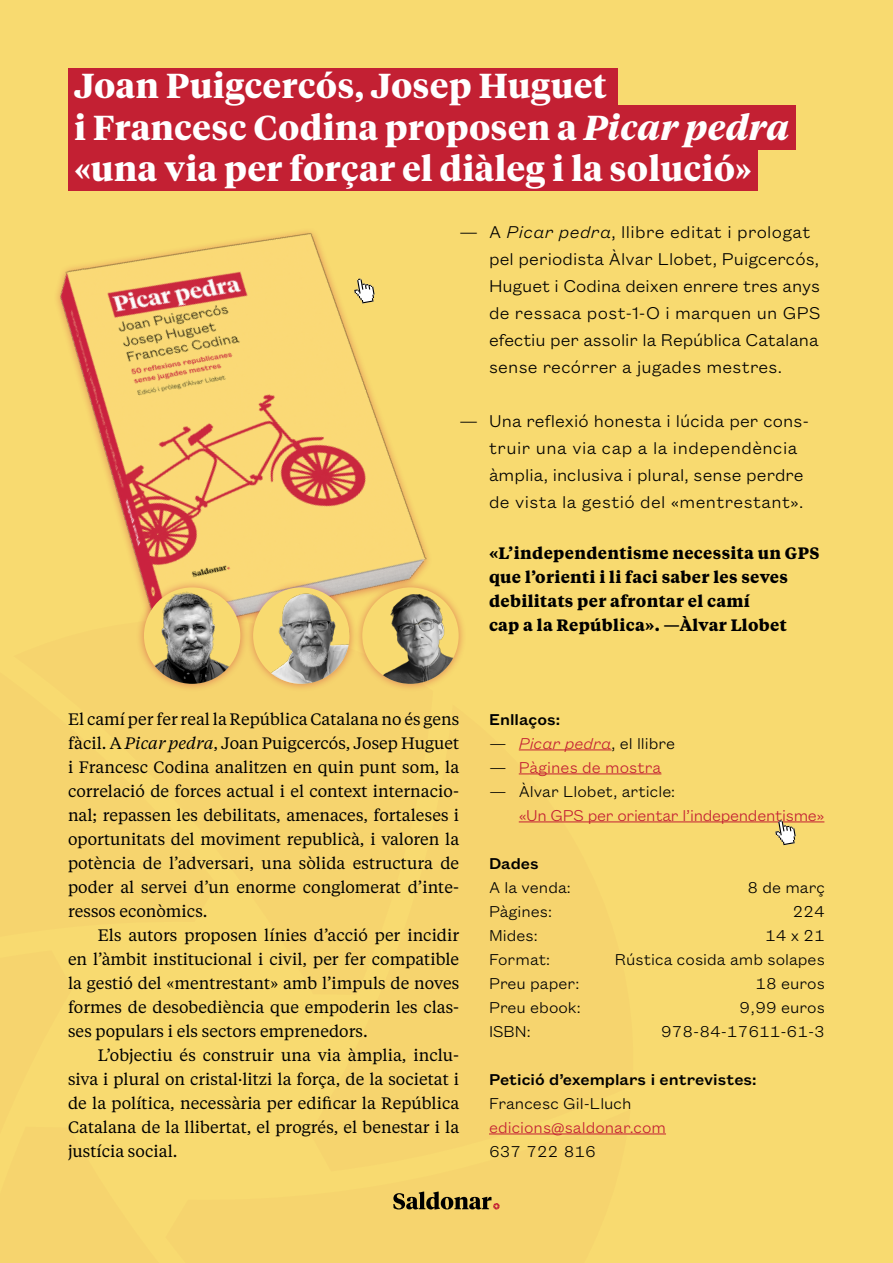
<style>
.page{position:relative;width:893px;height:1263px;background:#f8da70}
.page>*{position:absolute;margin:0;border:0;box-sizing:border-box;transform-origin:0 0}
.t1{font:700 34.5px/41.4px "Tiempos Headline";letter-spacing:.02em;color:#fff}
.t2{font:300 18.75px/27px "Founders Grotesk Text";letter-spacing:.005em;color:#000}
.t3{font:300 17.25px "Founders Grotesk Text";color:#000}
.t4{font:300 17.25px "Founders Grotesk Text";letter-spacing:-.01em;color:#c32033}
.t5{font:500 17.25px "Founders Grotesk Text";color:#000}
.t6{font:16.5px/24px "Tiempos Text";color:#000;text-align:justify}
.t7{font:700 16.5px/24px "Tiempos Text";letter-spacing:.02em;color:#000}
.s1{font-style:italic}
.s2{font-style:italic;color:#c32033}
.s3{color:#000}
</style>
<div class="page">
<hr style="left:519px;top:749px;width:93px;height:1px;background:#c32033">
<hr style="left:519px;top:773px;width:142px;height:1px;background:#c32033">
<hr style="left:519px;top:821px;width:305px;height:1px;background:#c32033">
<hr style="left:489px;top:1133px;width:177px;height:1px;background:#c32033">
<div style="left:68px;top:68px;width:550px;height:40px;background:#c32033"></div>
<div style="left:68px;top:105px;width:728px;height:45px;background:#c32033"></div>
<div style="left:68px;top:150px;width:690px;height:40px;background:#c32033"></div>
<img style="left:57px;top:231px;width:372px;height:348px">
<svg style="left:393px;top:1191px;width:107px;height:18px"></svg>
<div style="left:354px;top:579px;width:113px;height:113px;background:#c32033;opacity:.45"></div>
<img style="left:362px;top:587px;width:97px;height:97px;border-radius:48px">
<div style="left:245px;top:579px;width:113px;height:113px;background:#c32033;opacity:.45"></div>
<img style="left:253px;top:589px;width:97px;height:95px">
<div style="left:136px;top:579px;width:112px;height:113px;background:#c32033;opacity:.45"></div>
<img style="left:144px;top:587px;width:96px;height:97px;border-radius:48px">
<svg style="left:354px;top:279px;width:21px;height:24px"></svg>
<svg style="left:775px;top:820px;width:21px;height:25px"></svg>
<h1 class="t1" style="left:74px;top:64px;width:716px">Joan Puigcercós, Josep Huguet<br>i Francesc Codina proposen a <span class="s1">Picar pedra </span>«una via per forçar el diàleg i la solució»</h1>
<p class="t2" style="left:489px;top:217px;width:333px;text-indent:-30px">— A <span class="s1">Picar pedra</span>, llibre editat i prologat pel periodista Àlvar Llobet, Puigcercós, Huguet i Codina deixen enrere tres anys de ressaca post-1-O i marquen un GPS efectiu per assolir la República Catalana sense recórrer a jugades mestres.</p>
<p class="t2" style="left:489px;top:406px;width:322px;text-indent:-30px">— Una reflexió honesta i lúcida per cons&shy;truir una via cap a la independència àmplia, inclusiva i plural, sense perdre de vista la gestió del «mentrestant».</p>
<p class="t7" style="left:489px;top:540px;width:332px">«L’independentisme necessita un GPS que l’orienti i li faci saber les seves debilitats per afrontar el camí<br>cap a la República». —Àlvar Llobet</p>
<p class="t6" style="left:68px;top:706px;width:393px">El camí per fer real la República Catalana no és gens fàcil. A <span class="s1">Picar pedra</span>, Joan Puigcercós, Josep Huguet i Francesc Codina analitzen en quin punt som, la correlació de forces actual i el context internacio&shy;nal; repassen les debilitats, amenaces, fortaleses i oportunitats del moviment republicà, i valoren la potència de l’adversari, una sòlida estructura de poder al servei d’un enorme conglomerat d’inte&shy;ressos econòmics.</p>
<p class="t6" style="left:68px;top:922px;width:393px;text-indent:30px">Els autors proposen línies d’acció per incidir en l’àmbit institucional i civil, per fer compatible la gestió del «mentrestant» amb l’impuls de noves formes de desobediència que empoderin les clas&shy;ses populars i els sectors emprenedors.</p>
<p class="t6" style="left:68px;top:1042px;width:393px;text-indent:30px">L’objectiu és construir una via àmplia, inclu&shy;siva i plural on cristal·litzi la força, de la societat i de la política, necessària per edificar la República Catalana de la llibertat, el progrés, el benestar i la justícia social.</p>
<p class="t5" style="left:489px;top:707px;width:73px">Enllaços:</p>
<p class="t3" style="left:489px;top:731px;width:188px">— <span class="s2">Picar pedra</span>, el llibre</p>
<p class="t4" style="left:489px;top:755px;width:174px"><span class="s3">—</span> Pàgines de mostra</p>
<p class="t3" style="left:489px;top:779px;width:188px">— Àlvar Llobet, article:</p>
<p class="t4" style="left:519px;top:803px;width:307px">«Un GPS per orientar l’independentisme»</p>
<p class="t5" style="left:489px;top:851px;width:51px">Dades</p>
<p class="t3" style="left:489px;top:875px;width:83px">A la venda:</p>
<p class="t3" style="left:747px;top:875px;width:79px">8 de març</p>
<p class="t3" style="left:489px;top:899px;width:65px">Pàgines:</p>
<p class="t3" style="left:793px;top:899px;width:34px">224</p>
<p class="t3" style="left:489px;top:923px;width:50px">Mides:</p>
<p class="t3" style="left:765px;top:923px;width:61px">14 x 21</p>
<p class="t3" style="left:489px;top:947px;width:63px">Format:</p>
<p class="t3" style="left:615px;top:947px;width:211px">Rústica cosida amb solapes</p>
<p class="t3" style="left:489px;top:971px;width:92px">Preu paper:</p>
<p class="t3" style="left:756px;top:971px;width:71px">18 euros</p>
<p class="t3" style="left:489px;top:995px;width:93px">Preu ebook:</p>
<p class="t3" style="left:739px;top:995px;width:87px">9,99 euros</p>
<p class="t3" style="left:489px;top:1019px;width:43px">ISBN:</p>
<p class="t3" style="left:661px;top:1019px;width:165px">978-84-17611-61-3</p>
<p class="t5" style="left:489px;top:1067px;width:269px">Petició d’exemplars i entrevistes:</p>
<p class="t3" style="left:489px;top:1091px;width:144px">Francesc Gil-Lluch</p>
<p class="t4" style="left:489px;top:1115px;width:179px">edicions@saldonar.com</p>
<p class="t3" style="left:489px;top:1139px;width:108px">637 722 816</p>
</div>
